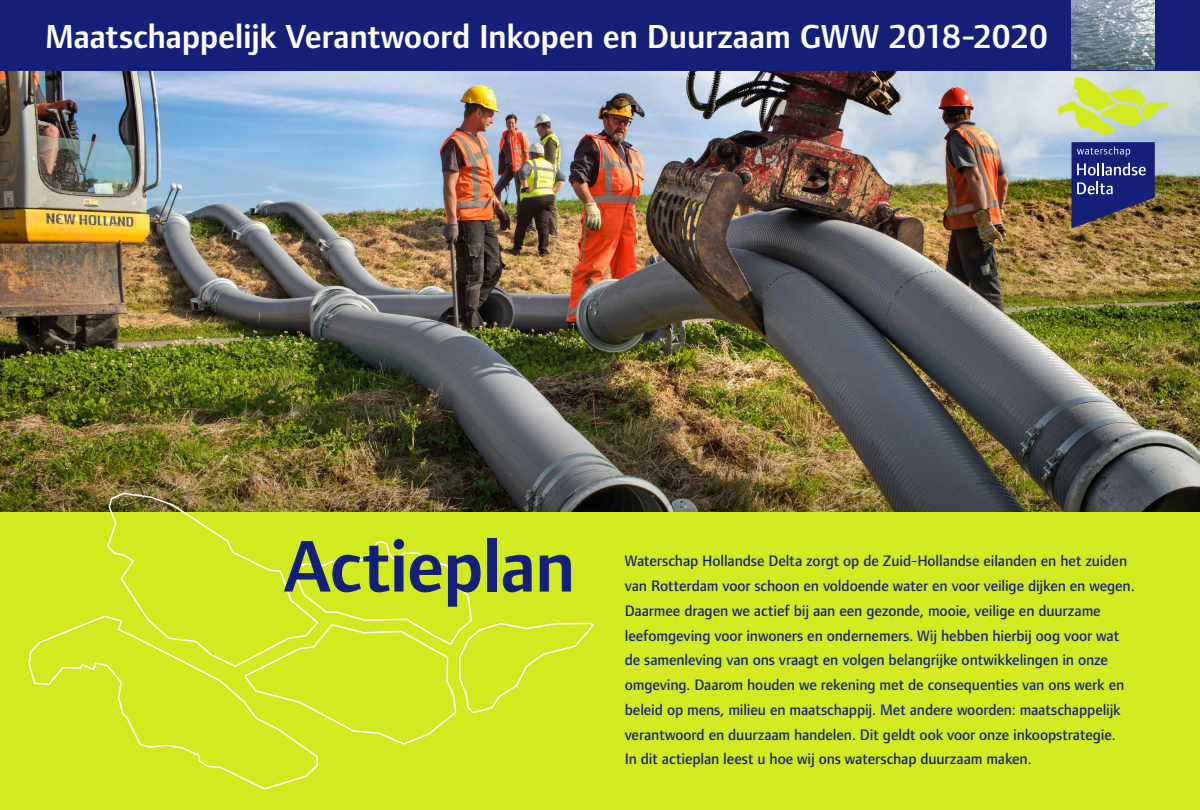
<style>
.page{position:relative;width:1200px;height:810px;background:#fff}
.page>*{position:absolute;margin:0;border:0;box-sizing:border-box;transform-origin:0 0}
.t1{font:600 75.75px "Foundry Form Sans";letter-spacing:-.02em;color:#142077}
.t2{font:600 34.5px "Foundry Form Sans";letter-spacing:-.01em;color:#fff}
.t3{font:500 15.75px/24.8px "Foundry Form Sans";letter-spacing:-.005em;color:#142077}
</style>
<div class="page">
<div style="left:0;top:512px;width:1200px;height:298px;background:#d2eb20"></div>
<img style="left:0;top:70px;width:1200px;height:281px">
<div style="left:0;top:0;width:1200px;height:70px;background:#142077"></div>
<svg style="left:1058px;top:77px;width:111px;height:58px;background:#cedf8f"></svg>
<svg style="left:1072px;top:142px;width:83px;height:87px;background:#3d4076"></svg>
<img style="left:1072px;top:0;width:83px;height:70px">
<img style="left:0;top:351px;width:1200px;height:161px">
<svg style="left:28px;top:615px;width:291px;height:175px"></svg>
<svg style="left:107px;top:491px;width:488px;height:254px"></svg>
<h2 class="t2" style="left:45px;top:16px;width:1005px">Maatschappelijk Verantwoord Inkopen en Duurzaam GWW 2018-2020</h2>
<h1 class="t1" style="left:284px;top:522px;width:293px">Actieplan</h1>
<p class="t3" style="left:625px;top:549px;width:511px">Waterschap Hollandse Delta zorgt op de Zuid-Hollandse eilanden en het zuiden van Rotterdam voor schoon en voldoende water en voor veilige dijken en wegen.<br>Daarmee dragen we actief bij aan een gezonde, mooie, veilige en duurzame leefomgeving voor inwoners en ondernemers. Wij hebben hierbij oog voor wat de samenleving van ons vraagt en volgen belangrijke ontwikkelingen in onze omgeving. Daarom houden we rekening met de consequenties van ons werk en beleid op mens, milieu en maatschappij. Met andere woorden: maatschappelijk verantwoord en duurzaam handelen. Dit geldt ook voor onze inkoopstrategie.<br>In dit actieplan leest u hoe wij ons waterschap duurzaam maken.</p>
</div>
